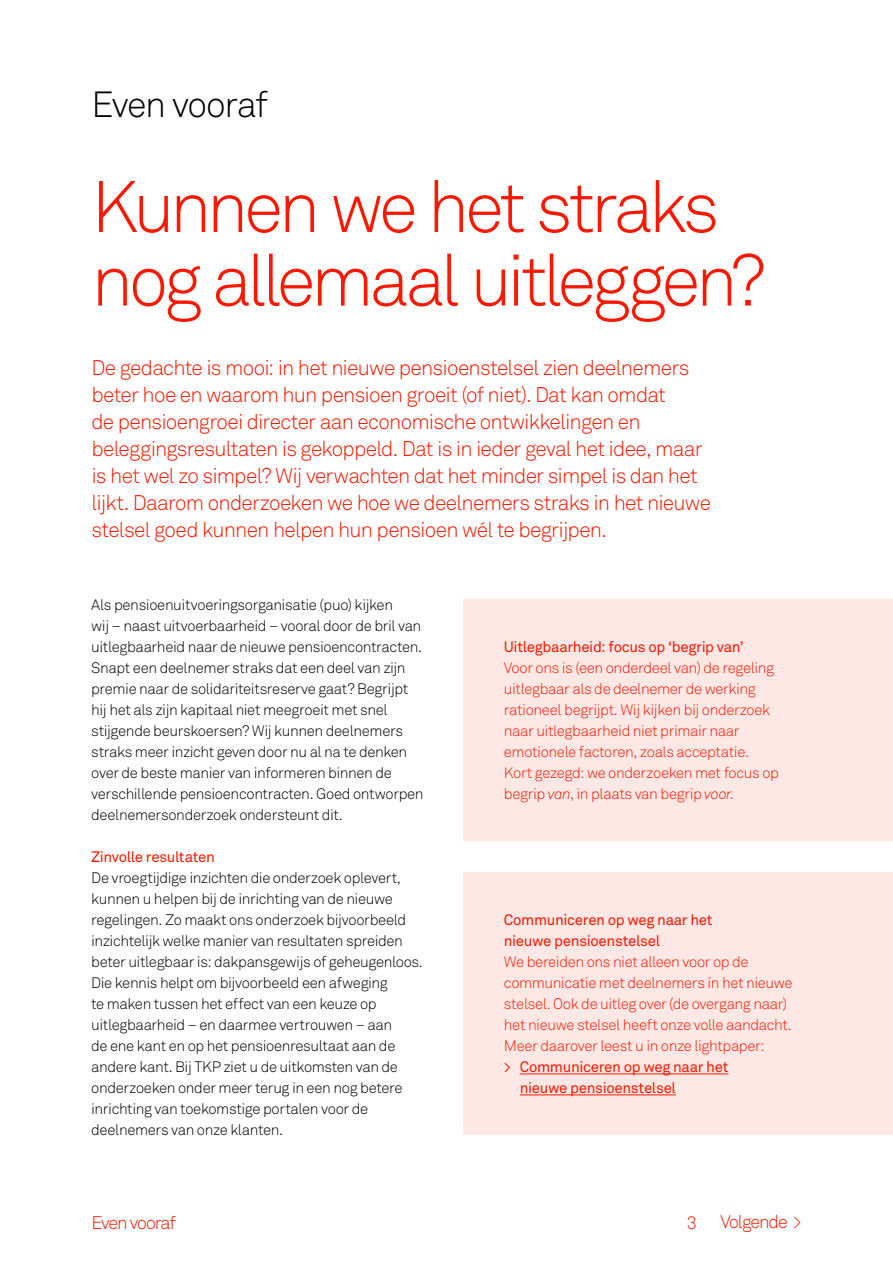
<style>
.page{position:relative;width:893px;height:1263px;background:#fff}
.page>*{position:absolute;margin:0;border:0;box-sizing:border-box;transform-origin:0 0}
.t1{font:300 72px/73.5px "Akkurat Pro";letter-spacing:-.065em;color:#fa1900}
.t2{font:300 36px "Akkurat Pro";letter-spacing:-.04em;color:#000}
.t3{font:300 21px/27px "Akkurat Pro";letter-spacing:-.035em;color:#fa1900}
.t4{font:300 18px "Akkurat Pro";letter-spacing:-.06em;color:#fa1900}
.t5{font:300 15px/21px "Akkurat Pro";letter-spacing:-.025em;color:#000}
.t6{font:300 15px/21px "Akkurat Pro";letter-spacing:-.025em;color:#fa1900}
.t7{font:15px/21px "Akkurat Pro";letter-spacing:-.02em;color:#fa1900}
.s1{font-style:italic}
</style>
<div class="page">
<div style="left:463px;top:600px;width:430px;height:241px;background:#fde8e6"></div>
<div style="left:463px;top:873px;width:430px;height:262px;background:#fde8e6"></div>
<hr style="left:520px;top:1073px;width:209px;height:1px;background:#fa1900">
<hr style="left:520px;top:1094px;width:156px;height:1px;background:#fa1900">
<h2 class="t2" style="left:91px;top:83px;width:178px">Even vooraf</h2>
<h1 class="t1" style="left:91px;top:170px;width:676px">Kunnen we het straks nog allemaal uitleggen?</h1>
<p class="t3" style="left:91px;top:354px;width:621px">De gedachte is mooi: in het nieuwe pensioenstelsel zien deelnemers beter hoe en waarom hun pensioen groeit (of niet). Dat kan omdat<br>de pensioengroei directer aan economische ontwikkelingen en beleggingsresultaten is gekoppeld. Dat is in ieder geval het idee, maar is het wel zo simpel? Wij verwachten dat het minder simpel is dan het lijkt. Daarom onderzoeken we hoe we deelnemers straks in het nieuwe stelsel goed kunnen helpen hun pensioen wél te begrijpen.</p>
<p class="t5" style="left:91px;top:594px;width:334px">Als pensioenuitvoeringsorganisatie (puo) kijken<br>wij – naast uitvoerbaarheid – vooral door de bril van uitlegbaarheid naar de nieuwe pensioencontracten.<br>Snapt een deelnemer straks dat een deel van zijn premie naar de solidariteitsreserve gaat? Begrijpt hij het als zijn kapitaal niet meegroeit met snel stijgende beurskoersen? Wij kunnen deelnemers straks meer inzicht geven door nu al na te denken over de beste manier van informeren binnen de verschillende pensioencontracten. Goed ontworpen deelnemersonderzoek ondersteunt dit.</p>
<p class="t7" style="left:91px;top:846px;width:125px">Zinvolle resultaten</p>
<p class="t5" style="left:91px;top:867px;width:333px">De vroegtijdige inzichten die onderzoek oplevert, kunnen u helpen bij de inrichting van de nieuwe regelingen. Zo maakt ons onderzoek bijvoorbeeld inzichtelijk welke manier van resultaten spreiden beter uitlegbaar is: dakpansgewijs of geheugenloos.<br>Die kennis helpt om bijvoorbeeld een afweging<br>te maken tussen het effect van een keuze op uitlegbaarheid – en daarmee vertrouwen – aan<br>de ene kant en op het pensioenresultaat aan de andere kant. Bij TKP ziet u de uitkomsten van de onderzoeken onder meer terug in een nog betere inrichting van toekomstige portalen voor de deelnemers van onze klanten.</p>
<p class="t7" style="left:504px;top:636px;width:242px">Uitlegbaarheid: focus op ‘begrip van’</p>
<p class="t6" style="left:504px;top:657px;width:276px">Voor ons is (een onderdeel van) de regeling uitlegbaar als de deelnemer de werking rationeel begrijpt. Wij kijken bij onderzoek naar uitlegbaarheid niet primair naar emotionele factoren, zoals acceptatie.<br>Kort gezegd: we onderzoeken met focus op begrip <span class="s1">van</span>, in plaats van begrip <span class="s1">voor</span>.</p>
<p class="t7" style="left:504px;top:909px;width:210px">Communiceren op weg naar het nieuwe pensioenstelsel</p>
<p class="t6" style="left:504px;top:951px;width:290px">We bereiden ons niet alleen voor op de communicatie met deelnemers ín het nieuwe stelsel. Ook de uitleg over (de overgang naar) het nieuwe stelsel heeft onze volle aandacht.<br>Meer daarover leest u in onze lightpaper:</p>
<p class="t7" style="left:520px;top:1056px;width:210px;text-indent:-16px">&gt; Communiceren op weg naar het nieuwe pensioenstelsel</p>
<p class="t4" style="left:91px;top:1212px;width:86px">Even vooraf</p>
<p class="t4" style="left:687px;top:1212px;width:12px">3</p>
<p class="t4" style="left:720px;top:1211px;width:83px">Volgende &gt;</p>
</div>
